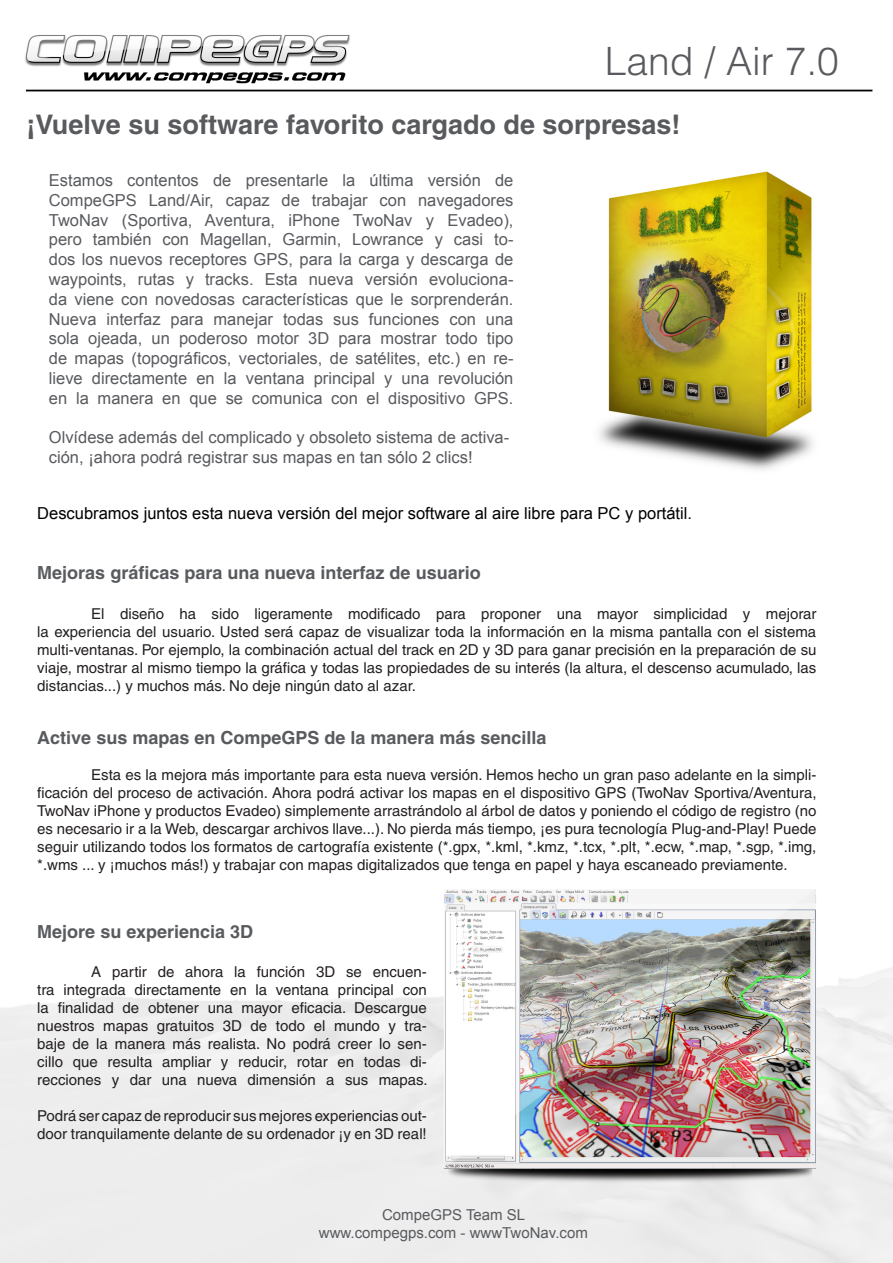
<style>
.page{position:relative;width:893px;height:1263px;background:#fff}
.page>*{position:absolute;margin:0;border:0;box-sizing:border-box;transform-origin:0 0}
.t1{font:300 39px "Helvetica";color:#585a5e}
.t2{font:700 27px "Helvetica";color:#585a5e}
.t3{font:700 18px "Helvetica";color:#585a5e}
.t4{font:16.5px/19.8px "Arial";color:#585a5e;text-align:justify}
.t5{font:16.5px "Arial";color:#000}
.t6{font:15px/18px "Helvetica";color:#231f20;text-align:justify}
.t7{font:15px/18px "Arial";color:#585a5e;text-align:center}
</style>
<div class="page">
<img style="left:0;top:35px;width:893px;height:1228px">
<img style="left:540px;top:152px;width:353px;height:361px">
<img style="left:435px;top:890px;width:391px;height:294px">
<h1 class="t1" style="left:605px;top:37px;width:236px">Land / Air 7.0</h1>
<h2 class="t2" style="left:27px;top:108px;width:655px">¡Vuelve su software favorito cargado de sorpresas!</h2>
<p class="t4" style="left:49px;top:170px;width:466px">Estamos contentos de presentarle la última versión de CompeGPS Land/Air, capaz de trabajar con navegadores TwoNav (Sportiva, Aventura, iPhone TwoNav y Evadeo), pero también con Magellan, Garmin, Lowrance y casi to&shy;dos los nuevos receptores GPS, para la carga y descarga de waypoints, rutas y tracks. Esta nueva versión evoluciona&shy;da viene con novedosas características que le sorprenderán.<br>Nueva interfaz para manejar todas sus funciones con una sola ojeada, un poderoso motor 3D para mostrar todo tipo de mapas (topográficos, vectoriales, de satélites, etc.) en re&shy;lieve directamente en la ventana principal y una revolución en la manera en que se comunica con el dispositivo GPS.</p>
<p class="t4" style="left:49px;top:428px;width:462px">Olvídese además del complicado y obsoleto sistema de activa&shy;ción, ¡ahora podrá registrar sus mapas en tan sólo 2 clics!</p>
<p class="t5" style="left:37px;top:502px;width:656px">Descubramos juntos esta nueva versión del mejor software al aire libre para PC y portátil.</p>
<p class="t3" style="left:37px;top:562px;width:445px">Mejoras gráficas para una nueva interfaz de usuario</p>
<p class="t6" style="left:37px;top:604px;width:781px;text-indent:54px">El diseño ha sido ligeramente modificado para proponer una mayor simplicidad y mejorar la experiencia del usuario. Usted será capaz de visualizar toda la información en la misma pantalla con el sistema multi-ventanas. Por ejemplo, la combinación actual del track en 2D y 3D para ganar precisión en la preparación de su viaje, mostrar al mismo tiempo la gráfica y todas las propiedades de su interés (la altura, el descenso acumulado, las distancias...) y muchos más. No deje ningún dato al azar.</p>
<p class="t3" style="left:37px;top:727px;width:511px">Active sus mapas en CompeGPS de la manera más sencilla</p>
<p class="t6" style="left:37px;top:766px;width:781px;text-indent:54px">Esta es la mejora más importante para esta nueva versión. Hemos hecho un gran paso adelante en la simpli&shy;ficación del proceso de activación. Ahora podrá activar los mapas en el dispositivo GPS (TwoNav Sportiva/Aventura, TwoNav iPhone y productos Evadeo) simplemente arrastrándolo al árbol de datos y poniendo el código de registro (no es necesario ir a la Web, descargar archivos llave...). No pierda más tiempo, ¡es pura tecnología Plug-and-Play! Puede seguir utilizando todos los formatos de cartografía existente (*.gpx, *.kml, *.kmz, *.tcx, *.plt, *.ecw, *.map, *.sgp, *.img, *.wms ... y ¡muchos más!) y trabajar con mapas digitalizados que tenga en papel y haya escaneado previamente.</p>
<p class="t3" style="left:37px;top:920px;width:217px">Mejore su experiencia 3D</p>
<p class="t6" style="left:37px;top:963px;width:392px;text-indent:54px">A partir de ahora la función 3D se encuen&shy;tra integrada directamente en la ventana principal con la finalidad de obtener una mayor eficacia. Descargue nuestros mapas gratuitos 3D de todo el mundo y tra&shy;baje de la manera más realista. No podrá creer lo sen&shy;cillo que resulta ampliar y reducir, rotar en todas di&shy;recciones y dar una nueva dimensión a sus mapas.</p>
<p class="t6" style="left:37px;top:1107px;width:391px">Podrá ser capaz de reproducir sus mejores experiencias out&shy;door tranquilamente delante de su ordenador ¡y en 3D real!</p>
<p class="t7" style="left:319px;top:1206px;width:270px">CompeGPS Team SL www.compegps.com - wwwTwoNav.com</p>
</div>
